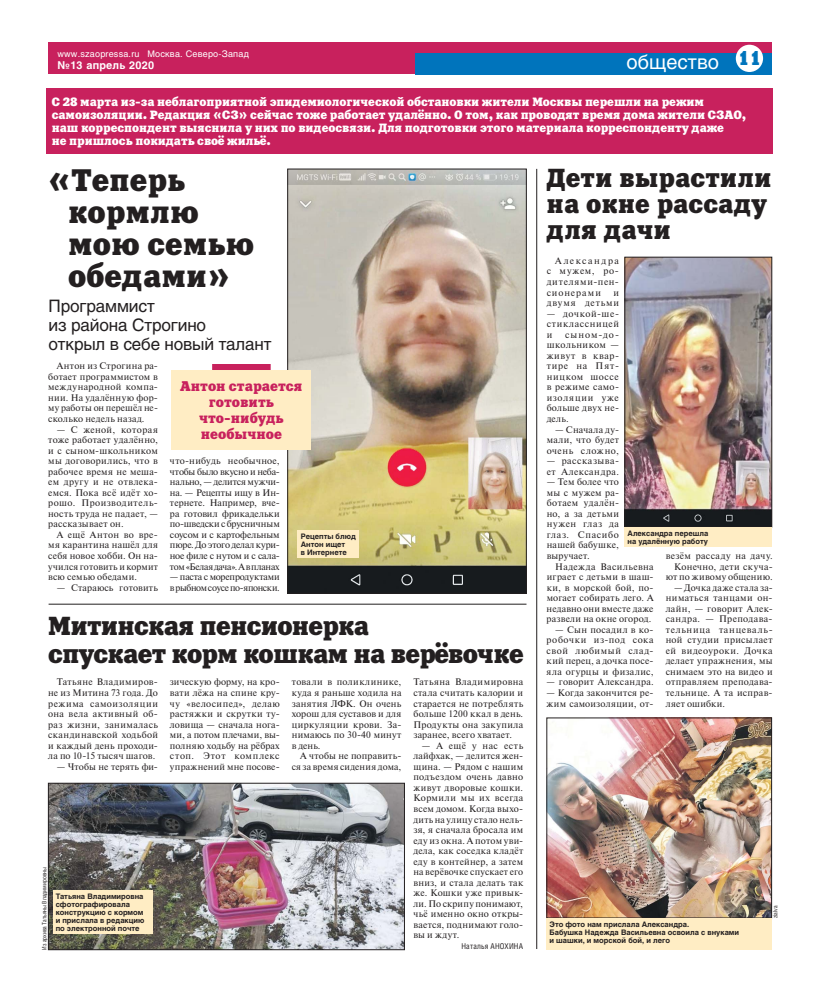
<style>
.page{position:relative;width:820px;height:993px;background:#fff}
.page>*{position:absolute;margin:0;border:0;box-sizing:border-box;transform-origin:0 0}
.t1{font:31px/32px "Xenia C";color:#231f20}
.t2{font:26px/28px "Xenia C";letter-spacing:-.03em;color:#231f20}
.t3{font:26px/26px "Xenia C";color:#231f20}
.t4{font:20px "Helios";color:#fff}
.t5{font:17px/19px "Helios";letter-spacing:-.01em;color:#231f20}
.t6{font:14px/16px "Xenia C";color:#c8215d;text-align:center}
.t7{font:12px/13px "Xenia C";letter-spacing:-.005em;color:#fff}
.t8{font:700 10.7px "Helios";letter-spacing:.02em;color:#fff}
.t9{font:9.5px/10.5px "Newton C";letter-spacing:.025em;color:#231f20;text-align:justify}
.t10{font:9.5px/10.5px "Newton C";letter-spacing:-.025em;color:#231f20}
.t11{font:9.5px/10.5px "Newton C";letter-spacing:.055em;color:#231f20}
.t12{font:9.5px "Newton C";letter-spacing:.005em;color:#231f20}
.t13{font:9.5px/10.5px "Newton C";letter-spacing:.095em;color:#231f20;text-align:right}
.t14{font:9px "Helios";letter-spacing:.02em;color:#fff}
.t15{font:8px "Helios Cond";letter-spacing:.025em;color:#231f20}
.t16{font:700 7.5px/8px "Helios";color:#231f20}
.t17{font:6px "Helios Cond";color:#231f20}
</style>
<div class="page">
<div style="left:48px;top:42px;width:723px;height:32px;background:#c8215d"></div>
<div style="left:415px;top:53px;width:356px;height:21px;background:#0074bc"></div>
<div style="left:735px;top:45px;width:27px;height:27px;background:#fff;border-radius:50%"></div>
<img style="left:289px;top:171px;width:235px;height:420px">
<div style="left:287px;top:169px;width:239px;height:424px;border:1px solid #231f20"></div>
<img style="left:548px;top:719px;width:221px;height:196px">
<div style="left:546px;top:717px;width:225px;height:200px;border:1px solid #231f20"></div>
<img style="left:626px;top:259px;width:143px;height:266px">
<div style="left:624px;top:257px;width:147px;height:270px;border:1px solid #231f20"></div>
<div style="left:546px;top:917px;width:225px;height:32px;background:#ffedc4"></div>
<div style="left:46px;top:88px;width:726px;height:65px;background:#c8215d"></div>
<div style="left:172px;top:369px;width:139px;height:80px;background:#ffedc4"></div>
<div style="left:212px;top:364px;width:58px;height:6px;background:#c8215d"></div>
<hr style="left:536px;top:169px;width:1px;height:779px;background:#231f20">
<img style="left:50px;top:784px;width:352px;height:163px">
<div style="left:48px;top:782px;width:356px;height:167px;border:1px solid #231f20"></div>
<div style="left:53px;top:889px;width:100px;height:44px;background:#ffedc4"></div>
<hr style="left:49px;top:603px;width:477px;height:1px;background:#231f20">
<div style="left:298px;top:530px;width:61px;height:28px;background:#ffedc4"></div>
<div style="left:624px;top:527px;width:147px;height:19px;background:#ffedc4"></div>
<p class="t14" style="left:57px;top:48px;width:193px">www.szaopressa.ru Москва. Северо-Запад</p>
<p class="t8" style="left:57px;top:61px;width:98px">№13 апрель 2020</p>
<h3 class="t4" style="left:626px;top:50px;width:136px">общество <sup>11</sup></h3>
<p class="t7" style="left:52px;top:97px;width:695px">С 28 марта из-за неблагоприятной эпидемиологической обстановки жители Москвы перешли на режим самоизоляции. Редакция «СЗ» сейчас тоже работает удалённо. О том, как проводят время дома жители СЗАО, наш корреспондент выяснила у них по видеосвязи. Для подготовки этого материала корреспонденту даже<br>не пришлось покидать своё жильё.</p>
<h2 class="t3" style="left:546px;top:168px;width:226px">Дети вырастили на окне рассаду для дачи</h2>
<h1 class="t1" style="left:68px;top:168px;width:187px;text-indent:-20px">«Теперь кормлю мою семью обедами»</h1>
<h3 class="t5" style="left:49px;top:296px;width:224px">Программист<br>из района Строгино<br>открыл в себе новый талант</h3>
<p class="t9" style="left:546px;top:256px;width:74px;text-indent:9px">Александра с мужем, ро&shy;дителями-пен&shy;сионерами</p>
<p class="t13" style="left:546px;top:288px;width:74px">и<br>двумя детьми</p>
<p class="t9" style="left:546px;top:309px;width:74px">— дочкой-ше&shy;стиклассницей и</p>
<p class="t9" style="left:546px;top:330px;width:74px;text-indent:19px">сыном-до&shy;школьником — живут в квар&shy;тире на Пят&shy;ницком шоссе в режиме само&shy;изоляции уже больше двух не&shy;дель.</p>
<p class="t9" style="left:546px;top:425px;width:74px;text-indent:9px">— Сначала ду&shy;мали, что будет очень сложно,</p>
<p class="t11" style="left:546px;top:456px;width:74px">— рассказыва&shy;ет Александра.</p>
<p class="t9" style="left:546px;top:477px;width:74px">— Тем более что мы с мужем ра&shy;ботаем удалён&shy;но, а за детьми нужен глаз да глаз. Спасибо нашей бабушке, выручает.</p>
<p class="t9" style="left:546px;top:561px;width:108px;text-indent:9px">Надежда Васильевна играет с детьми в шаш&shy;ки, в морской бой, по&shy;могает собирать лего. А недавно они вместе даже развели на окне огород.</p>
<p class="t9" style="left:546px;top:625px;width:108px;text-indent:9px">— Сын посадил в ко&shy;робочки из-под сока свой любимый слад&shy;кий перец, а дочка посе&shy;яла огурцы и физалис,</p>
<p class="t9" style="left:546px;top:677px;width:108px">— говорит Александра.</p>
<p class="t9" style="left:546px;top:688px;width:108px">— Когда закончится ре&shy;жим самоизоляции, от-</p>
<p class="t9" style="left:48px;top:361px;width:111px;text-indent:9px">Антон из Строгина ра&shy;ботает программистом в международной компа&shy;нии. На удалённую фор&shy;му работы он перешёл не&shy;сколько недель назад.</p>
<p class="t9" style="left:48px;top:425px;width:111px;text-indent:9px">— С женой, которая тоже работает удалённо, и с сыном-школьником мы договорились, что в рабочее время не меша&shy;ем другу и не отвлека&shy;емся. Пока всё идёт хо&shy;рошо. Производитель&shy;ность труда не падает, — рассказывает он.</p>
<p class="t9" style="left:48px;top:530px;width:111px;text-indent:9px">А ещё Антон во вре&shy;мя карантина нашёл для себя новое хобби. Он на&shy;учился готовить и кормит всю семью обедами.</p>
<p class="t9" style="left:57px;top:583px;width:103px">— Стараюсь готовить</p>
<h3 class="t6" style="left:180px;top:380px;width:124px">Антон старается готовить что-нибудь необычное</h3>
<p class="t9" style="left:170px;top:456px;width:111px">что-нибудь необычное, чтобы было вкусно и неба&shy;нально, — делится мужчи&shy;на. — Рецепты ищу в Ин&shy;тернете. Например, вче&shy;ра готовил фрикадельки по-шведски с брусничным соусом и с картофельным пюре. До этого делал кури&shy;ное филе с нутом и с сала&shy;том «Белая дача». А в планах</p>
<p class="t10" style="left:170px;top:572px;width:111px">— паста с морепродуктами в рыбном соусе по-японски.</p>
<p class="t16" style="left:300px;top:533px;width:57px">Рецепты блюд<br>Антон ищет<br>в Интернете</p>
<p class="t16" style="left:627px;top:529px;width:82px">Александра перешла на удалённую работу</p>
<p class="t9" style="left:665px;top:551px;width:108px;text-align:right">везём рассаду на дачу.<br>Конечно, дети скуча&shy;ют по живому общению.</p>
<p class="t9" style="left:665px;top:583px;width:108px;text-indent:9px">— Дочка даже стала за&shy;ниматься танцами он&shy;лайн, — говорит Алек&shy;сандра. — Преподава&shy;тельница танцеваль&shy;ной студии присылает ей видеоуроки. Дочка делает упражнения, мы снимаем это на видео и отправляем преподава&shy;тельнице. А та исправ&shy;ляет ошибки.</p>
<h2 class="t2" style="left:48px;top:615px;width:477px">Митинская пенсионерка<br>спускает корм кошкам на верёвочке</h2>
<p class="t9" style="left:170px;top:677px;width:111px">зическую форму, на кро&shy;вати лёжа на спине кру&shy;чу «велосипед», делаю растяжки и скрутки ту&shy;ловища — сначала нога&shy;ми, а потом плечами, вы&shy;полняю ходьбу на рёбрах стоп. Этот комплекс упражнений мне посове-</p>
<p class="t9" style="left:291px;top:677px;width:111px">товали в поликлинике, куда я раньше ходила на занятия ЛФК. Он очень хорош для суставов и для циркуляции крови. За&shy;нимаюсь по 30-40 минут в день.</p>
<p class="t9" style="left:48px;top:677px;width:111px;text-indent:9px">Татьяне Владимиров&shy;не из Митина 73 года. До режима самоизоляции она вела активный об&shy;раз жизни, занималась скандинавской ходьбой и каждый день проходи&shy;ла по 10-15 тысяч шагов.</p>
<p class="t12" style="left:57px;top:762px;width:103px">— Чтобы не терять фи-</p>
<p class="t9" style="left:413px;top:677px;width:111px">Татьяна Владимировна стала считать калории и старается не потреблять больше 1200 ккал в день.<br>Продукты она закупила заранее, всего хватает.</p>
<p class="t9" style="left:413px;top:740px;width:111px;text-indent:9px">— А ещё у нас есть лайф хак, — делится жен&shy;щина. — Рядом с нашим подъездом очень давно живут дворовые кошки.<br>Кормили мы их всегда всем домом. Когда выхо&shy;дить на улицу стало нель&shy;зя, я сначала бросала им еду из окна. А потом уви&shy;дела, как соседка кладёт еду в контейнер, а затем на верёвочке спускает его вниз, и стала делать так же. Кошки уже привык&shy;ли. По скрипу понимают, чьё именно окно откры&shy;вается, поднимают голо&shy;вы и ждут.</p>
<p class="t15" style="left:461px;top:942px;width:63px">Наталья АНОХИНА</p>
<p class="t9" style="left:291px;top:751px;width:111px;text-align:right">А чтобы не поправить&shy;ся за время сидения дома,</p>
<p class="t17" style="left:42px;top:949px;width:84px;rotate:-90deg">Из архива Татьяны Владимировны</p>
<p class="t16" style="left:56px;top:892px;width:90px">Татьяна Владимировна сфотографировала конструкцию с кормом и прислала в редакцию по электронной почте</p>
<p class="t17" style="left:772px;top:917px;width:14px;rotate:-90deg">zialva</p>
<p class="t16" style="left:549px;top:920px;width:191px">Это фото нам прислала Александра.<br>Бабушка Надежда Васильевна освоила с внуками и шашки, и морской бой, и лего</p>
</div>
